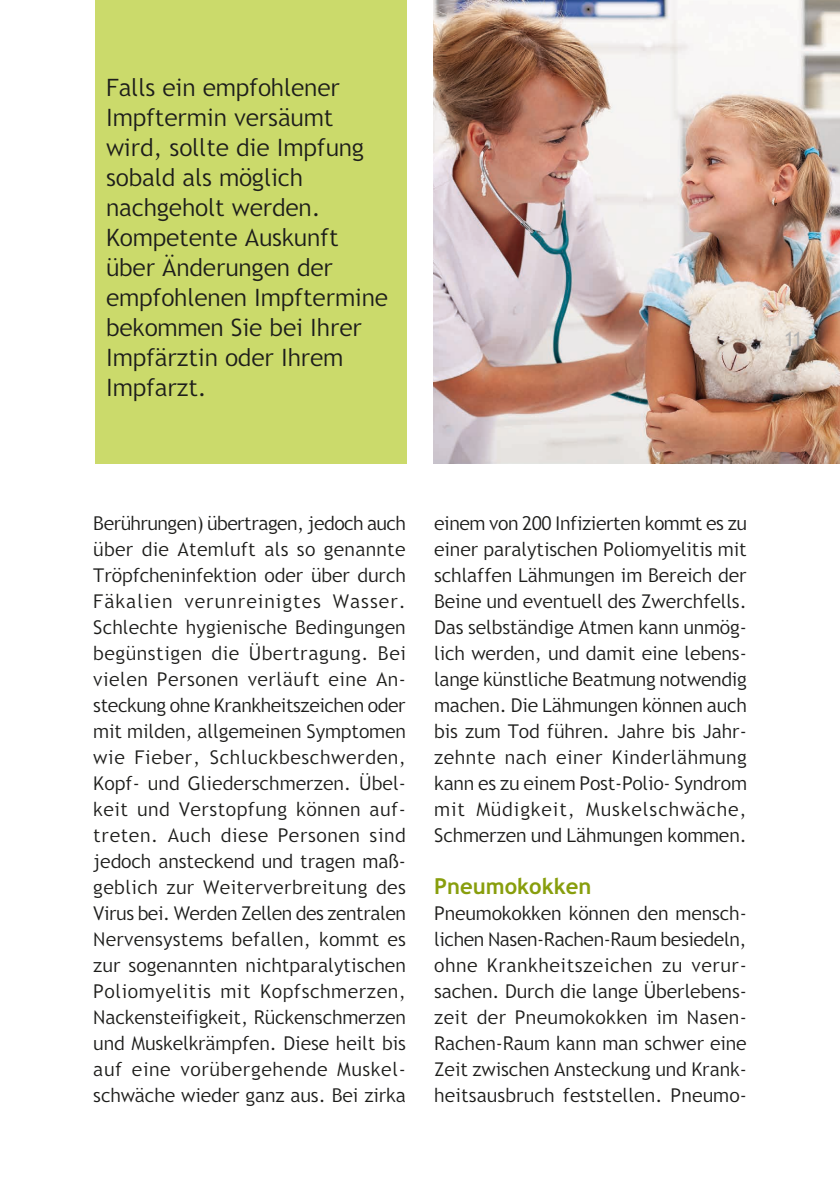
<style>
.page{position:relative;width:840px;height:1191px;background:#fff}
.page>*{position:absolute;margin:0;border:0;box-sizing:border-box;transform-origin:0 0}
.t1{font:300 24px/30px "Trebuchet SBG2";color:#1d1d1b}
.t2{font:700 22px "Trebuchet SBG2";color:#889e0d}
.t3{font:20px "Trebuchet SBG2";color:#b2b2b2}
.t4{font:300 19px/26px "Trebuchet SBG2";color:#1d1d1b;text-align:justify}
</style>
<div class="page">
<div style="left:95px;top:0;width:311px;height:463px;background:#cbda6b"></div>
<img style="left:433px;top:0;width:406px;height:463px">
<p class="t1" style="left:106px;top:73px;width:283px">Falls ein empfohlener<br>Impftermin versäumt wird, sollte die Impfung sobald als möglich nachgeholt werden.<br>Kompetente Auskunft über Änderungen der empfohlenen Impftermine bekommen Sie bei Ihrer<br>Impfärztin oder Ihrem<br>Impfarzt.</p>
<p class="t3" style="left:784px;top:327px;width:18px">11</p>
<p class="t4" style="left:93px;top:510px;width:314px">Berührungen) übertragen, jedoch auch über die Atemluft als so genannte Tröpfcheninfektion oder über durch Fäkalien verunreinigtes Wasser.<br>Schlechte hygienische Bedingungen begünstigen die Übertragung. Bei vielen Personen verläuft eine An&shy;steckung ohne Krankheitszeichen oder mit milden, allgemeinen Symptomen wie Fieber, Schluckbeschwerden, Kopf- und Gliederschmerzen. Übel&shy;keit und Verstopfung können auf&shy;treten. Auch diese Personen sind jedoch ansteckend und tragen maß&shy;geblich zur Weiterverbreitung des Virus bei. Werden Zellen des zentralen Nervensystems befallen, kommt es zur sogenannten nichtparalytischen Poliomyelitis mit Kopfschmerzen, Nackensteifigkeit, Rückenschmerzen und Muskelkrämpfen. Diese heilt bis auf eine vorübergehende Muskel&shy;schwäche wieder ganz aus. Bei zirka</p>
<p class="t4" style="left:434px;top:510px;width:314px">einem von 200 Infizierten kommt es zu einer paralytischen Poliomyelitis mit schlaffen Lähmungen im Bereich der Beine und eventuell des Zwerchfells.<br>Das selbständige Atmen kann unmög&shy;lich werden, und damit eine lebens&shy;lange künstliche Beatmung notwendig machen. Die Lähmungen können auch bis zum Tod führen. Jahre bis Jahr&shy;zehnte nach einer Kinderlähmung kann es zu einem Post-Polio- Syndrom mit Müdigkeit, Muskelschwäche, Schmerzen und Lähmungen kommen.</p>
<p class="t2" style="left:434px;top:872px;width:159px">Pneumokokken</p>
<p class="t4" style="left:434px;top:900px;width:314px;text-align:left">Pneumokokken können den mensch&shy;lichen Nasen-Rachen-Raum besiedeln, ohne Krankheitszeichen zu verur&shy;sachen. Durch die lange Überlebens&shy;zeit der Pneumokokken im Nasen-Rachen-Raum kann man schwer eine Zeit zwischen Ansteckung und Krank&shy;heitsausbruch feststellen. Pneumo-</p>
</div>
